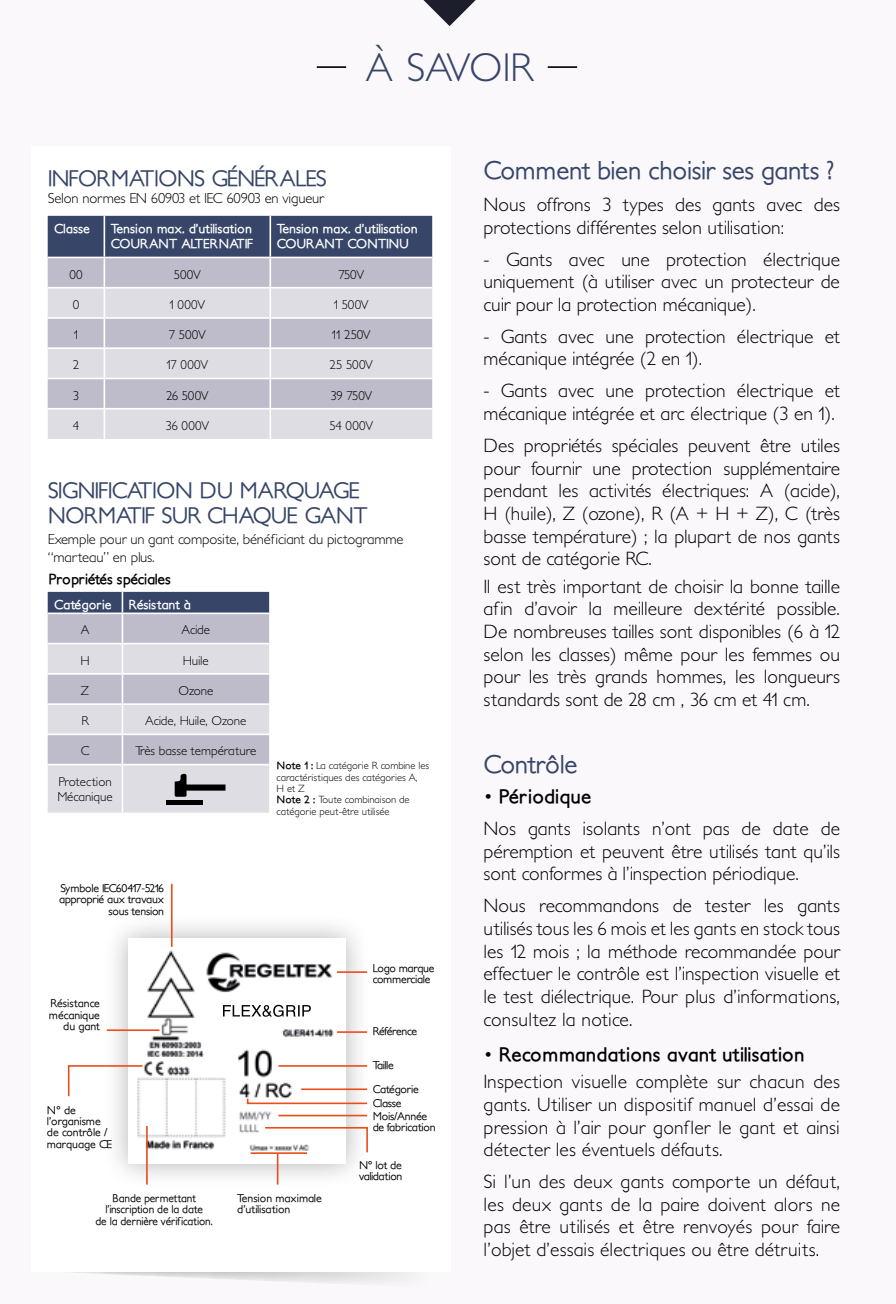
<style>
.page{position:relative;width:896px;height:1304px;background:#fff}
.page>*{position:absolute;margin:0;border:0;box-sizing:border-box;transform-origin:0 0}
.t1{font:300 40.4px "Petita";letter-spacing:-.015em;color:#374668}
.t2{font:500 26px "Petita";letter-spacing:-.01em;color:#374668}
.t3{font:500 22.6px/26px "Petita";letter-spacing:-.04em;color:#374668}
.t4{font:300 19.4px/22.6px "Petita";color:#000}
.t5{font:300 14.6px/17.4px "Petita";letter-spacing:-.01em;color:#000}
.t6{font:700 14.6px "Petita";letter-spacing:-.01em;color:#000}
.t7{font:300 13px/15.6px "Petita";color:#000}
.t8{font:700 13px/15.6px "Petita";color:#fff}
.t9{font:500 11.4px/11.4px "Petita";letter-spacing:-.02em;color:#000}
.t10{font:500 11.4px/11.4px "Petita";color:#000}
.t11{font:500 11.4px/11.4px "Petita";letter-spacing:-.02em;color:#000;text-align:center;scale:.96 1}
.t12{font:300 10.6px/11.4px "Petita";color:#000}
.s1{font-weight:700}
</style>
<div class="page">
<svg style="left:423px;top:0;width:53px;height:26px"></svg>
<hr style="left:548px;top:66px;width:29px;height:2px;background:#000">
<hr style="left:317px;top:66px;width:29px;height:2px;background:#000">
<svg style="left:65px;top:1272px;width:357px;height:14px;fill:#f3f0f4"></svg>
<div style="left:102px;top:912px;width:270px;height:278px;background:#000;opacity:.3"></div>
<div style="left:128px;top:938px;width:218px;height:226px;background:#fff"></div>
<img style="left:137px;top:951px;width:201px;height:204px">
<img style="left:223px;top:1005px;width:88px;height:12px">
<hr style="left:337px;top:971px;width:30px;height:2px;background:#e94e1b">
<hr style="left:278px;top:1065px;width:89px;height:2px;background:#e94e1b">
<hr style="left:301px;top:1088px;width:66px;height:2px;background:#e94e1b">
<hr style="left:278px;top:1115px;width:89px;height:1px;background:#e94e1b">
<svg style="left:263px;top:1126px;width:106px;height:28px"></svg>
<svg style="left:246px;top:1097px;width:123px;height:8px"></svg>
<hr style="left:337px;top:1031px;width:30px;height:2px;background:#e94e1b">
<hr style="left:107px;top:1029px;width:52px;height:2px;background:#e94e1b">
<svg style="left:67px;top:1064px;width:77px;height:34px"></svg>
<hr style="left:251px;top:1152px;width:56px;height:2px;background:#e94e1b">
<hr style="left:277px;top:1153px;width:1px;height:32px;background:#e94e1b">
<hr style="left:171px;top:884px;width:2px;height:63px;background:#e94e1b">
<svg style="left:48px;top:592px;width:221px;height:221px;background:#c1c1cc"></svg>
<svg style="left:48px;top:216px;width:384px;height:223px;background:#b2b3c2"></svg>
<hr style="left:269px;top:410px;width:2px;height:29px;background:#fff">
<hr style="left:48px;top:257px;width:56px;height:1px;background:#fff">
<hr style="left:104px;top:257px;width:166px;height:1px;background:#fff">
<hr style="left:270px;top:257px;width:162px;height:1px;background:#fff">
<hr style="left:48px;top:287px;width:56px;height:2px;background:#fff">
<hr style="left:104px;top:287px;width:166px;height:2px;background:#fff">
<hr style="left:270px;top:287px;width:162px;height:2px;background:#fff">
<hr style="left:48px;top:317px;width:56px;height:2px;background:#fff">
<hr style="left:104px;top:317px;width:166px;height:2px;background:#fff">
<hr style="left:270px;top:317px;width:162px;height:2px;background:#fff">
<hr style="left:48px;top:347px;width:56px;height:2px;background:#fff">
<hr style="left:104px;top:347px;width:166px;height:2px;background:#fff">
<hr style="left:270px;top:347px;width:162px;height:2px;background:#fff">
<hr style="left:48px;top:378px;width:56px;height:1px;background:#fff">
<hr style="left:104px;top:378px;width:166px;height:1px;background:#fff">
<hr style="left:270px;top:378px;width:162px;height:1px;background:#fff">
<hr style="left:48px;top:408px;width:56px;height:2px;background:#fff">
<hr style="left:104px;top:408px;width:166px;height:2px;background:#fff">
<hr style="left:270px;top:408px;width:162px;height:2px;background:#fff">
<hr style="left:146px;top:1126px;width:2px;height:59px;background:#e94e1b">
<h1 class="t1" style="left:366px;top:44px;width:169px">À SAVOIR</h1>
<p class="t3" style="left:48px;top:165px;width:281px">INFORMATIONS GÉNÉRALES</p>
<p class="t5" style="left:48px;top:190px;width:278px">Selon normes EN 60903 et IEC 60903 en vigueur</p>
<p class="t8" style="left:54px;top:221px;width:37px">Classe</p>
<p class="t8" style="left:111px;top:221px;width:144px">Tension max. d’utilisation<br>COURANT ALTERNATIF</p>
<p class="t8" style="left:277px;top:221px;width:143px">Tension max. d’utilisation<br>COURANT CONTINU</p>
<p class="t7" style="left:69px;top:267px;width:15px">00</p>
<p class="t7" style="left:174px;top:267px;width:28px">500V</p>
<p class="t7" style="left:338px;top:267px;width:27px">750V</p>
<p class="t7" style="left:73px;top:297px;width:8px">0</p>
<p class="t7" style="left:170px;top:297px;width:37px">1 000V</p>
<p class="t7" style="left:334px;top:297px;width:36px">1 500V</p>
<p class="t7" style="left:74px;top:327px;width:6px">1</p>
<p class="t7" style="left:169px;top:327px;width:38px">7 500V</p>
<p class="t7" style="left:332px;top:327px;width:40px">11 250V</p>
<p class="t7" style="left:73px;top:357px;width:8px">2</p>
<p class="t7" style="left:167px;top:357px;width:43px">17 000V</p>
<p class="t7" style="left:330px;top:357px;width:45px">25 500V</p>
<p class="t7" style="left:73px;top:388px;width:8px">3</p>
<p class="t7" style="left:166px;top:388px;width:44px">26 500V</p>
<p class="t7" style="left:330px;top:388px;width:43px">39 750V</p>
<p class="t7" style="left:73px;top:418px;width:8px">4</p>
<p class="t7" style="left:166px;top:418px;width:45px">36 000V</p>
<p class="t7" style="left:329px;top:418px;width:45px">54 000V</p>
<p class="t3" style="left:48px;top:477px;width:321px">SIGNIFICATION DU MARQUAGE<br>NORMATIF SUR CHAQUE GANT</p>
<p class="t5" style="left:48px;top:531px;width:357px">Exemple pour un gant composite, bénéficiant du pictogramme “marteau” en plus.</p>
<p class="t6" style="left:49px;top:570px;width:123px">Propriétés spéciales</p>
<p class="t8" style="left:54px;top:597px;width:59px">Catégorie</p>
<p class="t8" style="left:129px;top:597px;width:63px">Résistant à</p>
<p class="t7" style="left:81px;top:623px;width:10px">A</p>
<p class="t7" style="left:181px;top:623px;width:30px">Acide</p>
<p class="t7" style="left:80px;top:653px;width:11px">H</p>
<p class="t7" style="left:183px;top:653px;width:27px">Huile</p>
<p class="t7" style="left:81px;top:683px;width:10px">Z</p>
<p class="t7" style="left:178px;top:683px;width:36px">Ozone</p>
<p class="t7" style="left:81px;top:713px;width:9px">R</p>
<p class="t7" style="left:145px;top:713px;width:103px">Acide, Huile, Ozone</p>
<p class="t7" style="left:81px;top:744px;width:10px">C</p>
<p class="t7" style="left:135px;top:744px;width:122px">Très basse température</p>
<p class="t7" style="left:57px;top:774px;width:57px">Protection<br>Mécanique</p>
<p class="t12" style="left:277px;top:760px;width:154px"><span class="s1">Note 1 :</span> La catégorie R combine les caractéristiques des catégories A,<br>H et Z<br><span class="s1">Note 2 :</span> Toute combinaison de catégorie peut-être utilisée</p>
<p class="t9" style="left:59px;top:883px;width:106px;text-align:right">Symbole IEC60417-5216 approprié aux travaux sous tension</p>
<p class="t10" style="left:49px;top:998px;width:52px;text-align:right">Résistance mécanique du gant</p>
<p class="t10" style="left:47px;top:1104px;width:67px">N° de l’organisme de contrôle / marquage CE</p>
<p class="t9" style="left:373px;top:962px;width:63px">Logo marque commerciale</p>
<p class="t9" style="left:373px;top:1025px;width:46px">Référence</p>
<p class="t9" style="left:373px;top:1053px;width:48px;line-height:24.4px">Taille<br>Catégorie</p>
<p class="t9" style="left:373px;top:1096px;width:56px;line-height:13.4px">Classe<br>Mois/Année</p>
<p class="t9" style="left:373px;top:1122px;width:64px">de fabrication</p>
<p class="t9" style="left:359px;top:1160px;width:45px">N° lot de validation</p>
<p class="t11" style="left:96px;top:1192px;width:124px">Bande permettant l’inscription de la date<br>de la dernière vérification.</p>
<p class="t10" style="left:237px;top:1192px;width:86px">Tension maximale d’utilisation</p>
<h2 class="t2" style="left:484px;top:155px;width:352px">Comment bien choisir ses gants ?</h2>
<p class="t4" style="left:484px;top:194px;width:358px">Nous offrons 3 types des gants avec des protections différentes selon utilisation:</p>
<p class="t4" style="left:484px;top:248px;width:358px;text-align:justify">- Gants avec une protection électrique uniquement (à utiliser avec un protecteur de cuir pour la protection mécanique).</p>
<p class="t4" style="left:484px;top:325px;width:358px">- Gants avec une protection électrique et mécanique intégrée (2 en 1).</p>
<p class="t4" style="left:484px;top:380px;width:358px">- Gants avec une protection électrique et mécanique intégrée et arc électrique (3 en 1).</p>
<p class="t4" style="left:484px;top:435px;width:358px;text-align:justify">Des propriétés spéciales peuvent être utiles pour fournir une protection supplémentaire pendant les activités électriques: A (acide), H (huile), Z (ozone), R (A + H + Z), C (très basse température) ; la plupart de nos gants sont de catégorie RC.</p>
<p class="t4" style="left:484px;top:575px;width:358px;text-align:justify">Il est très important de choisir la bonne taille afin d’avoir la meilleure dextérité possible.<br>De nombreuses tailles sont disponibles (6 à 12 selon les classes) même pour les femmes ou pour les très grands hommes, les longueurs standards sont de 28 cm , 36 cm et 41 cm.</p>
<h2 class="t2" style="left:484px;top:748px;width:95px">Contrôle</h2>
<p class="t4" style="left:484px;top:781px;width:358px;line-height:31.8px">• <span class="s1">Périodique<br></span>Nos gants isolants n’ont pas de date de</p>
<p class="t4" style="left:484px;top:841px;width:358px">péremption et peuvent être utilisés tant qu’ils sont conformes à l’inspection périodique.</p>
<p class="t4" style="left:484px;top:895px;width:358px;text-align:justify">Nous recommandons de tester les gants utilisés tous les 6 mois et les gants en stock tous les 12 mois ; la méthode recommandée pour effectuer le contrôle est l’inspection visuelle et le test diélectrique. Pour plus d’informations, consultez la notice.</p>
<p class="t4" style="left:484px;top:1041px;width:358px;line-height:27.2px">• <span class="s1">Recommandations avant utilisation<br></span>Inspection visuelle complète sur chacun des</p>
<p class="t4" style="left:484px;top:1094px;width:358px;text-align:justify">gants. Utiliser un dispositif manuel d’essai de pression à l’air pour gonfler le gant et ainsi détecter les éventuels défauts.</p>
<p class="t4" style="left:484px;top:1171px;width:358px;text-align:justify">Si l’un des deux gants comporte un défaut, les deux gants de la paire doivent alors ne pas être utilisés et être renvoyés pour faire l’objet d’essais électriques ou être détruits.</p>
</div>
